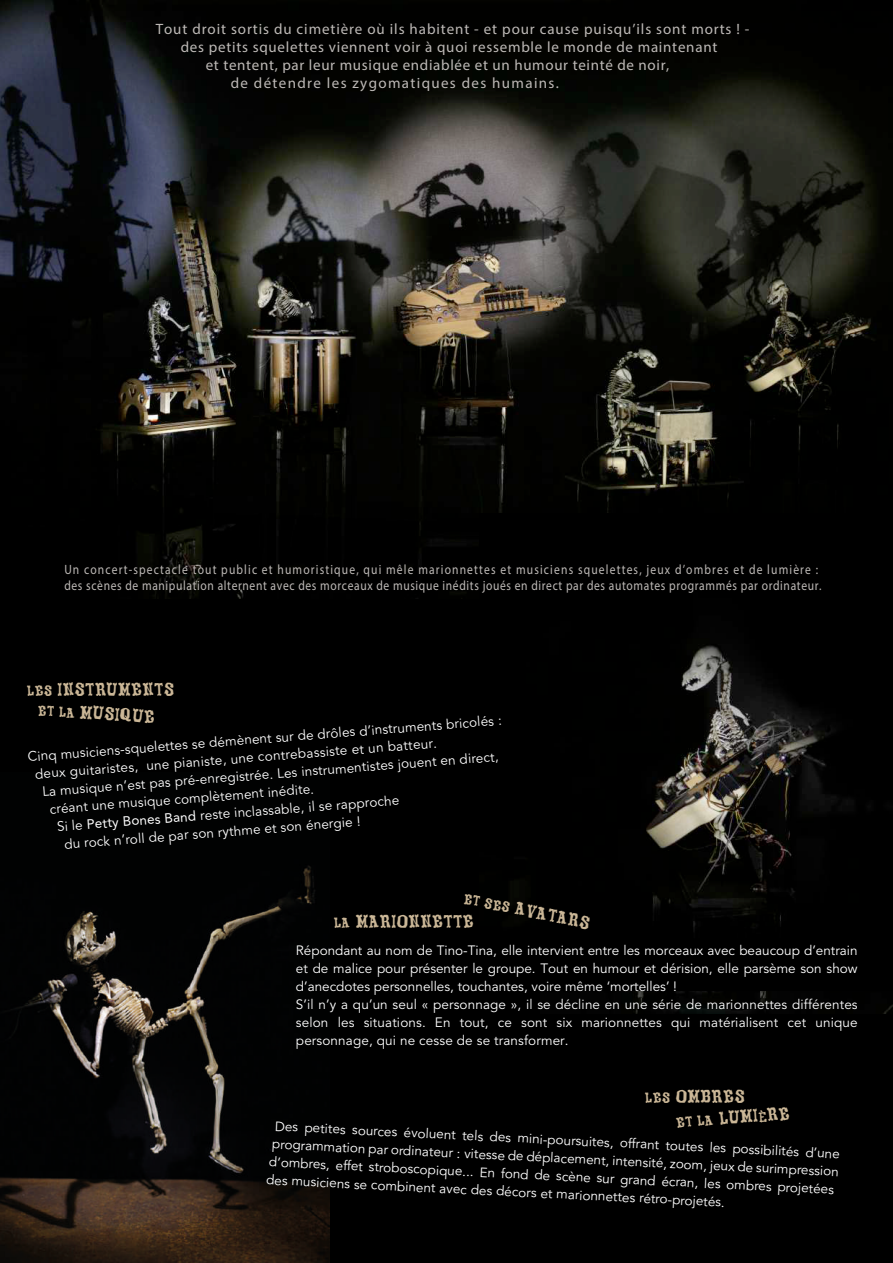
<style>
.page{position:relative;width:893px;height:1263px;background:#000}
.page>*{position:absolute;margin:0;border:0;box-sizing:border-box;transform-origin:0 0}
.t1{font:15px "Myriad Pro";letter-spacing:.05em;color:#bdb9b6}
.t2{font:15px "Cordel Capitao Galdino";letter-spacing:.08em;color:#cbb797}
.t3{font:15px "Myriad Pro";letter-spacing:.09em;color:#bdb9b6}
.t4{font:13.5px/18px "Avenir LT Std";color:#fff}
.t5{font:13.5px/16.5px "Myriad Pro";letter-spacing:.055em;color:#bdb9b6;scale:.86 1}
.s1{font-size:12px}
.s2{font-style:inherit}
</style>
<div class="page">
<img style="left:0;top:0;width:877px;height:599px">
<img style="left:479px;top:514px;width:398px;height:417px">
<img style="left:0;top:865px;width:330px;height:398px">
<p class="t1" style="left:156px;top:20px;width:595px">Tout droit sortis du cimetière où ils habitent - et pour cause puisqu’ils sont morts ! -</p>
<p class="t1" style="left:181px;top:38px;width:538px">des petits squelettes viennent voir à quoi ressemble le monde de maintenant</p>
<p class="t1" style="left:206px;top:56px;width:465px">et tentent, par leur musique endiablée et un humour teinté de noir,</p>
<p class="t3" style="left:231px;top:74px;width:330px">de détendre les zygomatiques des humains.</p>
<p class="t5" style="left:64px;top:561px;width:882px">Un concert-spectacle tout public et humoristique, qui mêle marionnettes et musiciens squelettes, jeux d’ombres et de lumière : des scènes de manipulation alternent avec des morceaux de musique inédits joués en direct par des automates programmés par ordinateur.</p>
<p class="t2" style="left:27px;top:682px;width:148px"><span class="s1">LES</span> INSTRUMENTS</p>
<p class="t2" style="left:39px;top:701px;width:118px;rotate:4deg"><span class="s1">ET LA</span> MUSIQUE</p>
<p class="t4" style="left:27px;top:746px;width:477px;rotate:-4deg">Cinq musiciens-squelettes se démènent sur de drôles d’instruments bricolés :</p>
<p class="t4" style="left:34px;top:764px;width:404px;rotate:-4deg">deux guitaristes, une pianiste, une contrebassiste et un batteur.</p>
<p class="t4" style="left:42px;top:781px;width:459px;rotate:-4deg">La musique n’est pas pré-enregistrée. Les instrumentistes jouent en direct,</p>
<p class="t4" style="left:49px;top:799px;width:267px;rotate:-4deg">créant une musique complètement inédite.</p>
<p class="t4" style="left:62px;top:815px;width:339px;line-height:18.6px;text-indent:-6px;rotate:-4deg">Si le <span class="s2">Petty Bones Band</span> reste inclassable, il se rapproche du rock n’roll de par son rythme et son énergie !</p>
<p class="t2" style="left:466px;top:889px;width:129px;rotate:12deg"><span class="s1">ET SES</span> AVATARS</p>
<p class="t2" style="left:334px;top:914px;width:141px"><span class="s1">LA</span> MARIONNETTE</p>
<p class="t4" style="left:296px;top:942px;width:563px">Répondant au nom de Tino-Tina, elle intervient entre les morceaux avec beaucoup d’entrain et de malice pour présenter le groupe. Tout en humour et dérision, elle parsème son show d’anecdotes personnelles, touchantes, voire même ‘mortelles’ !<br>S’il n’y a qu’un seul « personnage », il se décline en une série de marionnettes différentes selon les situations. En tout, ce sont six marionnettes qui matérialisent cet unique personnage, qui ne cesse de se transformer.</p>
<p class="t2" style="left:645px;top:1089px;width:100px"><span class="s1">LES</span> OMBRES</p>
<p class="t2" style="left:676px;top:1114px;width:115px;rotate:-4deg"><span class="s1">ET LA</span> LUMIÈRE</p>
<p class="t4" style="left:270px;top:1116px;width:573px;text-indent:6px;rotate:3deg">Des petites sources évoluent tels des mini-poursuites, offrant toutes les possibilités d’une programmation par ordinateur : vitesse de déplacement, intensité, zoom, jeux de surimpression d’ombres, effet stroboscopique... En fond de scène sur grand écran, les ombres projetées des musiciens se combinent avec des décors et marionnettes rétro-projetés.</p>
</div>
